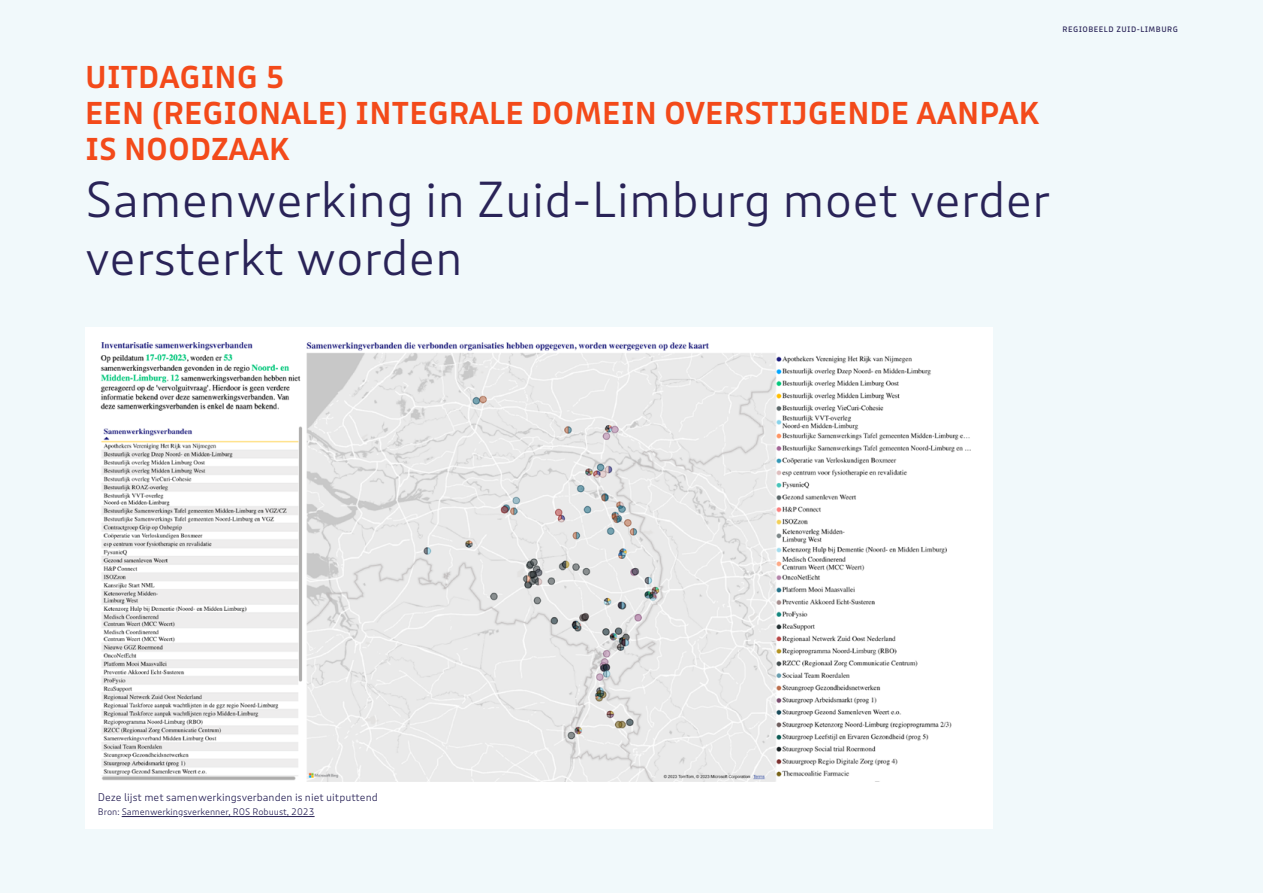
<style>
.page{position:relative;width:1263px;height:893px;background:#f1f9fb}
.page>*{position:absolute;margin:0;border:0;box-sizing:border-box;transform-origin:0 0}
.t1{font:300 48px/57.6px "Puffin";color:#292357}
.t2{font:600 30px/36px "Puffin";color:#f34a1a}
.t3{font:300 10.5px "Puffin";color:#292357}
.t4{font:300 9px "Puffin";color:#292357}
.t5{font:500 7.5px "Puffin";letter-spacing:.06em;color:#292357}
</style>
<div class="page">
<div style="left:85px;top:327px;width:907px;height:502px;background:#fff"></div>
<hr style="left:122px;top:816px;width:56px;height:1px;background:#292357">
<hr style="left:183px;top:816px;width:132px;height:1px;background:#292357">
<img style="left:100px;top:342px;width:871px;height:440px">
<p class="t2" style="left:85px;top:60px;width:956px">UITDAGING 5<br>EEN (REGIONALE) INTEGRALE DOMEIN OVERSTIJGENDE AANPAK<br>IS NOODZAAK</p>
<h1 class="t1" style="left:85px;top:173px;width:966px">Samenwerking in Zuid-Limburg moet verder versterkt worden</h1>
<p class="t5" style="left:1062px;top:24px;width:117px">REGIOBEELD ZUID-LIMBURG</p>
<p class="t3" style="left:98px;top:791px;width:282px">Deze lijst met samenwerkingsverbanden is niet uitputtend</p>
<p class="t4" style="left:98px;top:807px;width:218px">Bron: Samenwerkingsverkenner, ROS Robuust, 2023</p>
</div>
